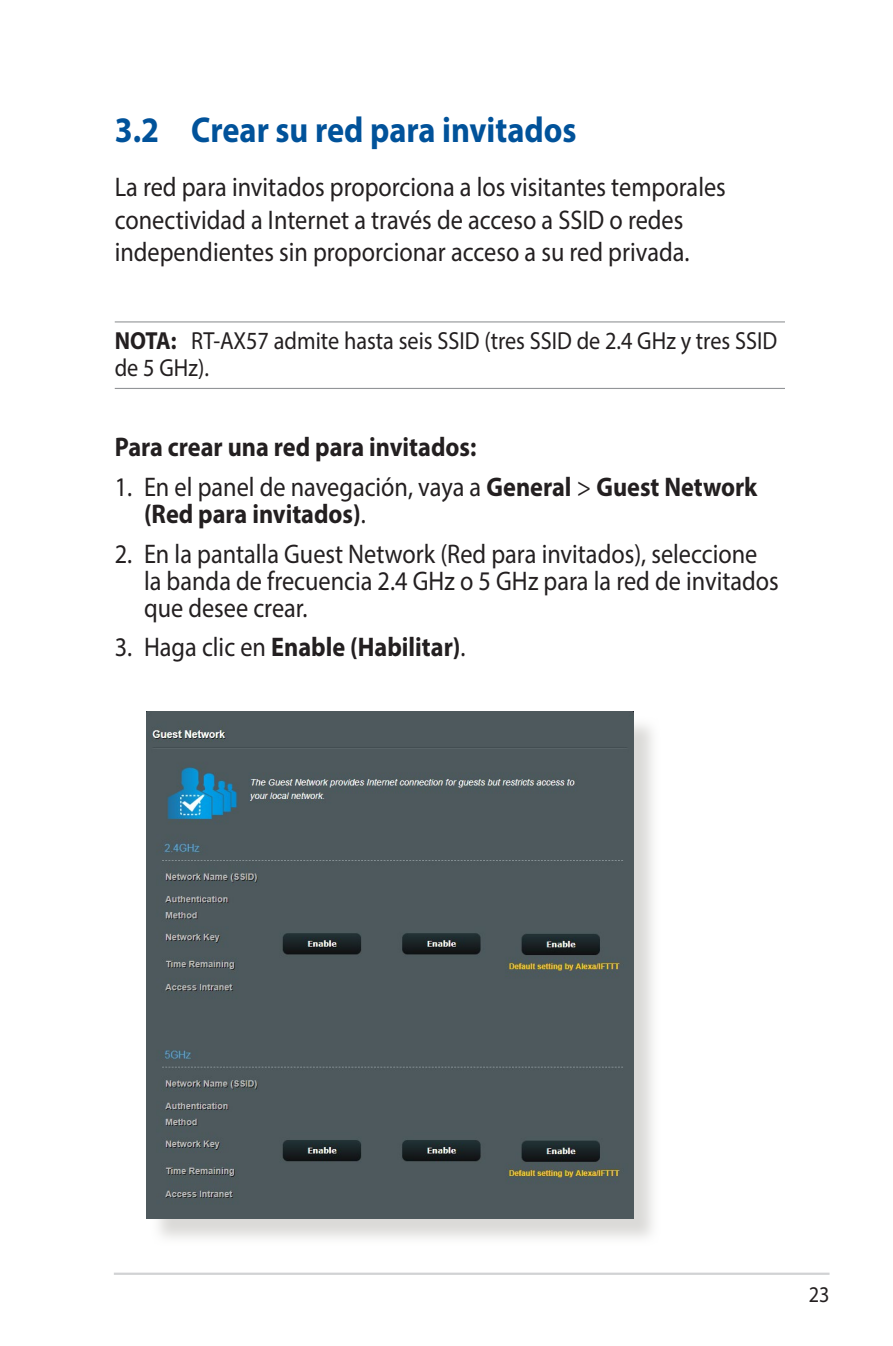
<style>
.page{position:relative;width:893px;height:1346px;background:#fff}
.page>*{position:absolute;margin:0;border:0;box-sizing:border-box;transform-origin:0 0}
.t1{font:700 36px "Myriad Pro";color:#01529a;scale:.9 1}
.t2{font:27px/32.4px "Myriad Pro";color:#231f20;scale:.9 1}
.t3{font:700 27px/27px "Myriad Pro";color:#231f20;scale:.9 1}
.t4{font:24.75px/27px "Myriad Pro";color:#231f20;scale:.9 1}
.t5{font:22.5px "Myriad Pro";color:#231f20;scale:.9 1}
.s1{font-weight:700}
.s2{font-weight:400}
</style>
<div class="page">
<hr style="left:114px;top:1272px;width:715px;height:3px;background:#d1d2d4">
<hr style="left:115px;top:321px;width:670px;height:1px;background:#939598">
<hr style="left:115px;top:388px;width:670px;height:1px;background:#939598">
<div style="left:150px;top:715px;width:511px;height:531px;background:#cfcecb;opacity:.75"></div>
<img style="left:147px;top:712px;width:486px;height:506px">
<h1 class="t1" style="left:115px;top:106px;width:515px">3.2 Crear su red para invitados</h1>
<p class="t2" style="left:115px;top:171px;width:680px">La red para invitados proporciona a los visitantes temporales conectividad a Internet a través de acceso a SSID o redes independientes sin proporcionar acceso a su red privada.</p>
<p class="t4" style="left:115px;top:327px;width:737px"><span class="s1">NOTA:</span> RT-AX57 admite hasta seis SSID (tres SSID de 2.4 GHz y tres SSID de 5 GHz).</p>
<p class="t3" style="left:115px;top:432px;width:403px">Para crear una red para invitados:</p>
<p class="t3" style="left:144px;top:472px;width:683px;text-indent:-29px"><span class="s2">1. En el panel de navegación, vaya a</span> General <span class="s2">&gt;</span> Guest Network (Red para invitados)<span class="s2">.</span></p>
<p class="t2" style="left:144px;top:539px;width:707px;line-height:27px;text-indent:-29px">2. En la pantalla Guest Network (Red para invitados), seleccione la banda de frecuencia 2.4 GHz o 5 GHz para la red de invitados que desee crear.</p>
<p class="t3" style="left:115px;top:633px;width:391px"><span class="s2">3. Haga clic en</span> Enable (Habilitar)<span class="s2">.</span></p>
<p class="t5" style="left:809px;top:1281px;width:25px">23</p>
</div>
